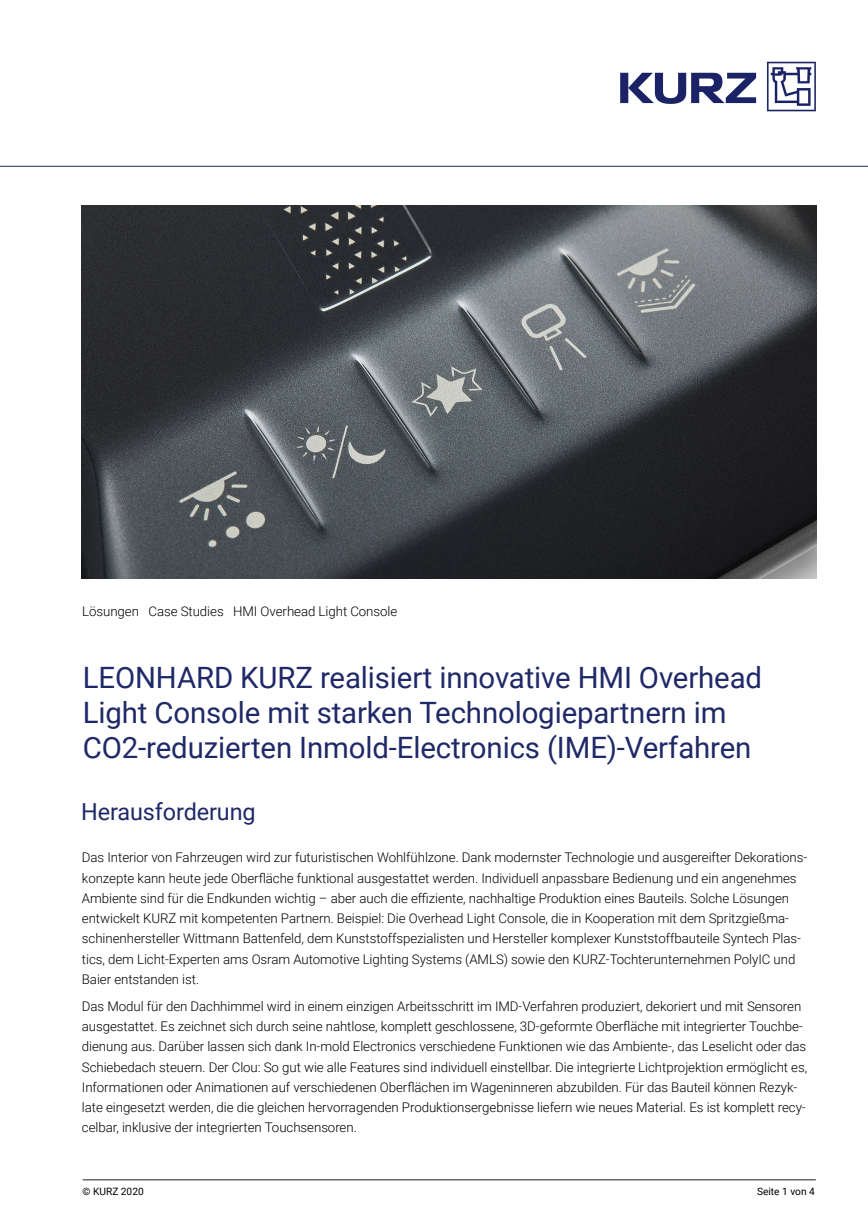
<style>
.page{position:relative;width:868px;height:1228px;background:#fff}
.page>*{position:absolute;margin:0;border:0;box-sizing:border-box;transform-origin:0 0}
.t1{font:29.4px/35.3px "Roboto";letter-spacing:-.005em;color:#1f2967}
.t2{font:23.45px "Roboto";letter-spacing:-.005em;color:#1f2967}
.t3{font:300 13.3px/20.3px "Roboto";letter-spacing:-.005em;color:#000}
.t4{font:10.15px "Roboto";color:#000}
</style>
<div class="page">
<hr style="left:83px;top:1179px;width:733px;height:1px;background:#231f20">
<img style="left:81px;top:205px;width:735px;height:374px">
<hr style="left:0;top:166px;width:868px;height:1px;background:#1f2967">
<img style="left:620px;top:61px;width:196px;height:51px">
<p class="t3" style="left:82px;top:600px;width:317px">Lösungen Case Studies HMI Overhead Light Console</p>
<h1 class="t1" style="left:83px;top:659px;width:681px">LEONHARD KURZ realisiert innovative HMI Overhead<br>Light Console mit starken Technologiepartnern im<br>CO2-reduzierten Inmold-Electronics (IME)-Verfahren</h1>
<h2 class="t2" style="left:81px;top:795px;width:176px">Herausforderung</h2>
<p class="t3" style="left:82px;top:847px;width:727px">Das Interior von Fahrzeugen wird zur futuristischen Wohlfühlzone. Dank modernster Technologie und ausgereifter Dekorations&shy;konzepte kann heute jede Oberfläche funktional ausgestattet werden. Individuell anpassbare Bedienung und ein angenehmes Ambiente sind für die Endkunden wichtig – aber auch die effiziente, nachhaltige Produktion eines Bauteils. Solche Lösungen entwickelt KURZ mit kompetenten Partnern. Beispiel: Die Overhead Light Console, die in Kooperation mit dem Spritzgießma&shy;schinenhersteller Wittmann Battenfeld, dem Kunststoffspezialisten und Hersteller komplexer Kunststoffbauteile Syntech Plas&shy;tics, dem Licht-Experten ams Osram Automotive Lighting Systems (AMLS) sowie den KURZ-Tochterunternehmen PolyIC und Baier entstanden ist.</p>
<p class="t3" style="left:82px;top:995px;width:727px">Das Modul für den Dachhimmel wird in einem einzigen Arbeitsschritt im IMD-Verfahren produziert, dekoriert und mit Sensoren ausgestattet. Es zeichnet sich durch seine nahtlose, komplett geschlossene, 3D-geformte Oberfläche mit integrierter Touchbe&shy;dienung aus. Darüber lassen sich dank In-mold Electronics verschiedene Funktionen wie das Ambiente-, das Leselicht oder das Schiebedach steuern. Der Clou: So gut wie alle Features sind individuell einstellbar. Die integrierte Lichtprojektion ermöglicht es, Informationen oder Animationen auf verschiedenen Oberflächen im Wageninneren abzubilden. Für das Bauteil können Rezyk&shy;late eingesetzt werden, die die gleichen hervorragenden Produktionsergebnisse liefern wie neues Material. Es ist komplett recy&shy;celbar, inklusive der integrierten Touchsensoren.</p>
<p class="t4" style="left:83px;top:1184px;width:63px">© KURZ 2020</p>
<p class="t4" style="left:757px;top:1184px;width:59px">Seite 1 von 4</p>
</div>
